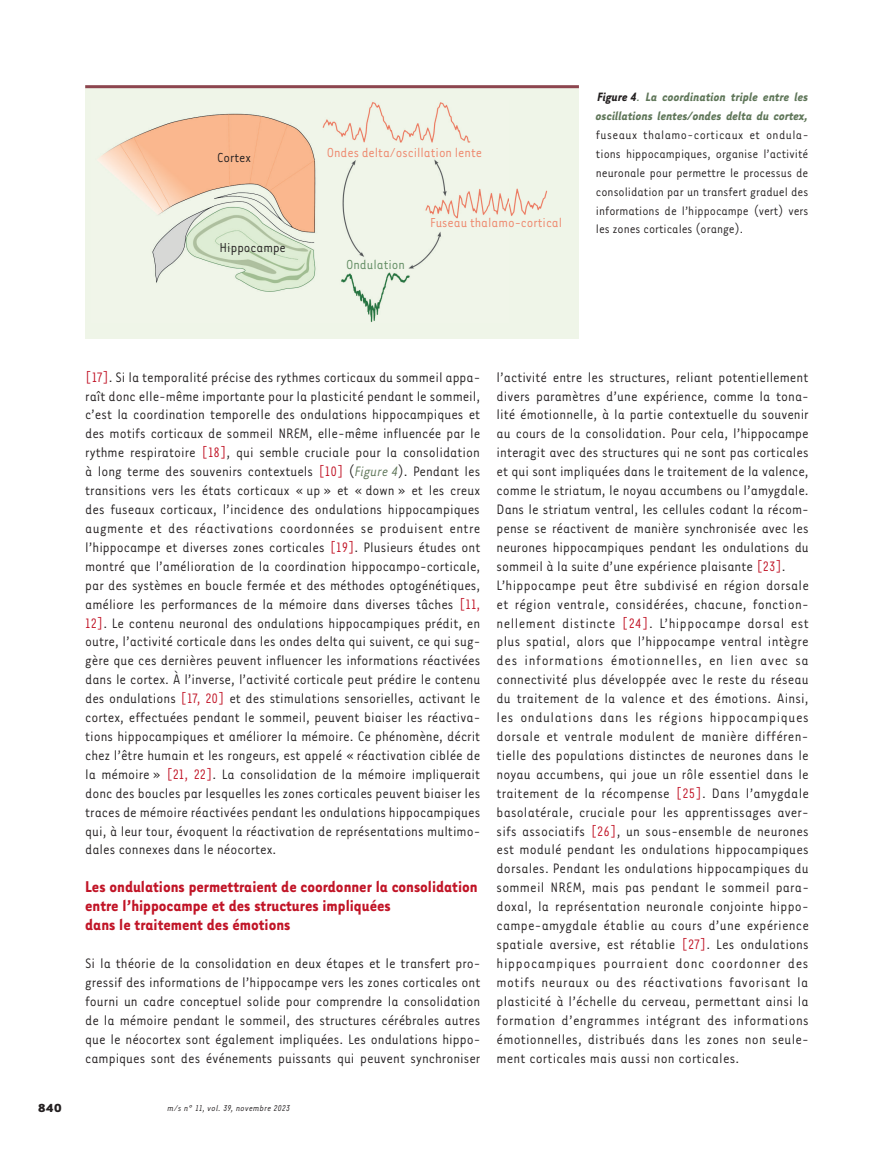
<style>
.page{position:relative;width:894px;height:1149px;background:#fff}
.page>*{position:absolute;margin:0;border:0;box-sizing:border-box;transform-origin:0 0}
.t1{font:700 18px/18.9px "Tarzana Nar OT";color:#c11527}
.t2{font:15.75px/18.9px "Tarzana Nar OT";letter-spacing:.01em;color:#231f20;text-align:justify}
.t3{font:15px "Tarzana Nar OT";color:#ee856a}
.t4{font:15px "Tarzana Nar OT";color:#231f20}
.t5{font:15px "Tarzana Nar OT";color:#5f8a60}
.t6{font:13.95px/18.9px "Tarzana Nar OT";color:#231f20;text-align:justify}
.t7{font:italic 700 13.95px/18.9px "Tarzana Nar OT";color:#5f7659}
.t8{font:700 13.5px "Tarzana Wide OT";color:#231f20}
.t9{font:italic 9.75px "Tarzana Nar OT";letter-spacing:.025em;color:#231f20}
.s1{color:#231f20}
.s2{font-weight:400;font-size:15.75px}
.s3{color:#c11527}
.s4{font-style:italic;color:#5f7659}
</style>
<div class="page">
<div style="left:85px;top:85px;width:493px;height:253px;background:#eff5e8"></div>
<img style="left:97px;top:102px;width:451px;height:220px">
<hr style="left:85px;top:85px;width:493px;height:3px;background:#8d454f">
<p class="t4" style="left:217px;top:148px;width:35px">Cortex</p>
<p class="t3" style="left:326px;top:144px;width:157px">Ondes delta/oscillation lente</p>
<p class="t4" style="left:219px;top:238px;width:68px">Hippocampe</p>
<p class="t5" style="left:346px;top:256px;width:60px">Ondulation</p>
<p class="t3" style="left:430px;top:214px;width:133px">Fuseau thalamo-cortical</p>
<p class="t7" style="left:595px;top:87px;width:214px"><span class="s1">Figure 4</span><span class="s2">.</span> La coordination triple entre les oscillations lentes/ondes delta du cortex,</p>
<p class="t6" style="left:595px;top:125px;width:214px">fuseaux thalamo-corticaux et ondula&shy;tions hippocampiques, organise l’activité neuronale pour permettre le processus de consolidation par un transfert graduel des informations de l’hippocampe (vert) vers les zones corticales (orange).</p>
<p class="t2" style="left:85px;top:367px;width:396px"><span class="s3">[17]</span>. Si la temporalité précise des rythmes corticaux du sommeil appa&shy;raît donc elle-même importante pour la plasticité pendant le sommeil, c’est la coordination temporelle des ondulations hippocampiques et des motifs corticaux de sommeil NREM, elle-même influencée par le rythme respiratoire <span class="s3">[18]</span>, qui semble cruciale pour la consolidation à long terme des souvenirs contextuels <span class="s3">[10]</span> (<span class="s4">Figure 4</span>). Pendant les transitions vers les états corticaux « up » et « down » et les creux des fuseaux corticaux, l’incidence des ondulations hippocampiques augmente et des réactivations coordonnées se produisent entre l’hippocampe et diverses zones corticales <span class="s3">[19]</span>. Plusieurs études ont montré que l’amélioration de la coordination hippocampo-corticale, par des systèmes en boucle fermée et des méthodes optogénétiques, améliore les performances de la mémoire dans diverses tâches <span class="s3">[11, 12]</span>. Le contenu neuronal des ondulations hippocampiques prédit, en outre, l’activité corticale dans les ondes delta qui suivent, ce qui sug&shy;gère que ces dernières peuvent influencer les informations réactivées dans le cortex. À l’inverse, l’activité corticale peut prédire le contenu des ondulations <span class="s3">[17, 20]</span> et des stimulations sensorielles, activant le cortex, effectuées pendant le sommeil, peuvent biaiser les réactiva&shy;tions hippocampiques et améliorer la mémoire. Ce phénomène, décrit chez l’être humain et les rongeurs, est appelé « réactivation ciblée de la mémoire » <span class="s3">[21, 22]</span>. La consolidation de la mémoire impliquerait donc des boucles par lesquelles les zones corticales peuvent biaiser les traces de mémoire réactivées pendant les ondulations hippocampiques qui, à leur tour, évoquent la réactivation de représentations multimo&shy;dales connexes dans le néocortex.</p>
<p class="t1" style="left:85px;top:876px;width:394px">Les ondulations permettraient de coordonner la consolidation entre l’hippocampe et des structures impliquées<br>dans le traitement des émotions</p>
<p class="t2" style="left:85px;top:952px;width:396px">Si la théorie de la consolidation en deux étapes et le transfert pro&shy;gressif des informations de l’hippocampe vers les zones corticales ont fourni un cadre conceptuel solide pour comprendre la consolidation de la mémoire pendant le sommeil, des structures cérébrales autres que le néocortex sont également impliquées. Les ondulations hippo&shy;campiques sont des événements puissants qui peuvent synchroniser</p>
<p class="t8" style="left:38px;top:1098px;width:26px">840</p>
<p class="t9" style="left:167px;top:1102px;width:124px">m/s n° 11, vol. 39, novembre 2023</p>
<p class="t2" style="left:496px;top:367px;width:314px;text-align:left">l’activité entre les structures, reliant potentiellement divers paramètres d’une expérience, comme la tona&shy;lité émotionnelle, à la partie contextuelle du souvenir au cours de la consolidation. Pour cela, l’hippocampe interagit avec des structures qui ne sont pas corticales et qui sont impliquées dans le traitement de la valence, comme le striatum, le noyau accumbens ou l’amygdale.<br>Dans le striatum ventral, les cellules codant la récom&shy;pense se réactivent de manière synchronisée avec les neurones hippocampiques pendant les ondulations du sommeil à la suite d’une expérience plaisante <span class="s3">[23]</span>.<br>L’hippocampe peut être subdivisé en région dorsale et région ventrale, considérées, chacune, fonction&shy;nellement distincte <span class="s3">[24]</span>. L’hippocampe dorsal est plus spatial, alors que l’hippocampe ventral intègre des informations émotionnelles, en lien avec sa connectivité plus développée avec le reste du réseau du traitement de la valence et des émotions. Ainsi, les ondulations dans les régions hippocampiques dorsale et ventrale modulent de manière différen&shy;tielle des populations distinctes de neurones dans le noyau accumbens, qui joue un rôle essentiel dans le traitement de la récompense <span class="s3">[25]</span>. Dans l’amygdale basolatérale, cruciale pour les apprentissages aver&shy;sifs associatifs <span class="s3">[26]</span>, un sous-ensemble de neurones est modulé pendant les ondulations hippocampiques dorsales. Pendant les ondulations hippocampiques du sommeil NREM, mais pas pendant le sommeil para&shy;doxal, la représentation neuronale conjointe hippo&shy;campe-amygdale établie au cours d’une expérience spatiale aversive, est rétablie <span class="s3">[27]</span>. Les ondulations hippocampiques pourraient donc coordonner des motifs neuraux ou des réactivations favorisant la plasticité à l’échelle du cerveau, permettant ainsi la formation d’engrammes intégrant des informations émotionnelles, distribués dans les zones non seule&shy;ment corticales mais aussi non corticales.</p>
</div>
